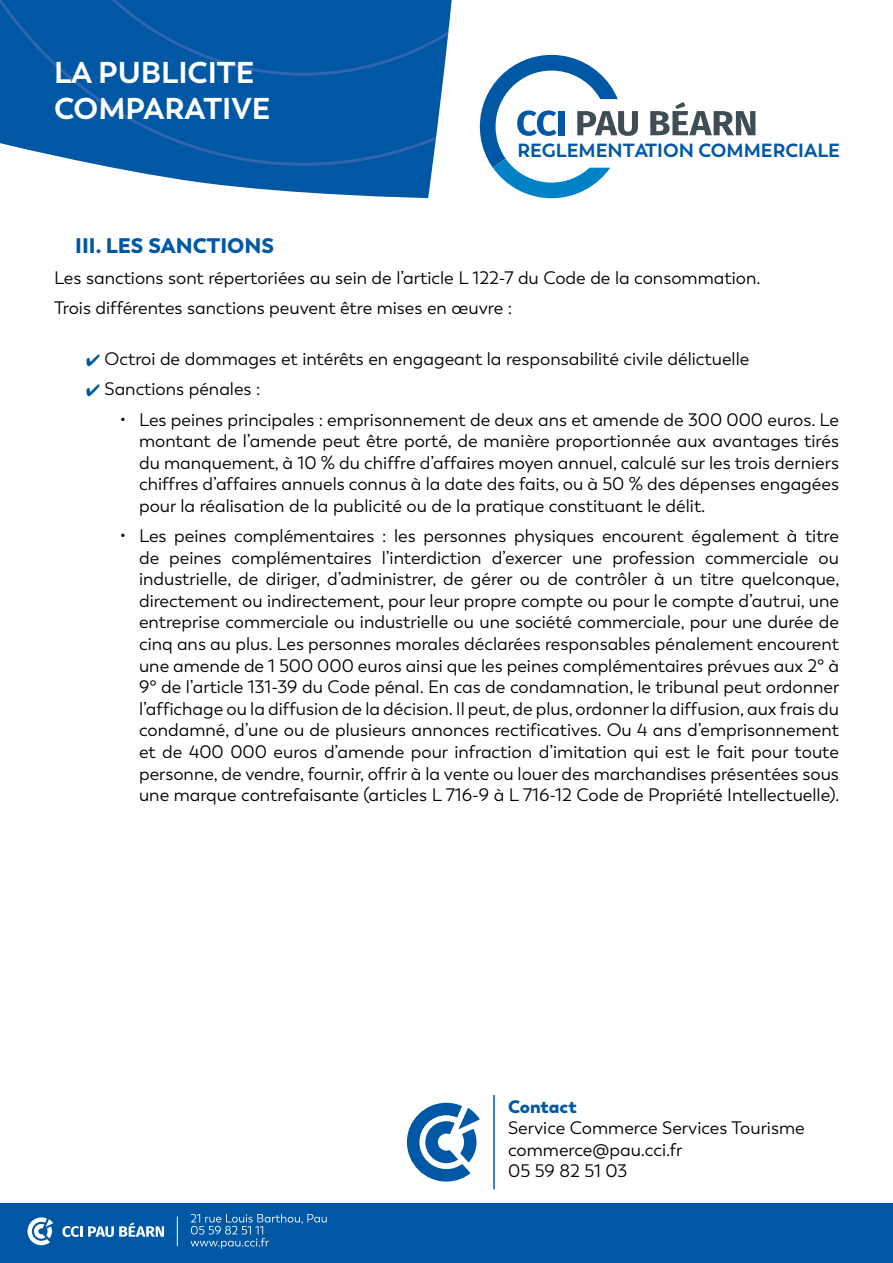
<style>
.page{position:relative;width:893px;height:1263px;background:#fff}
.page>*{position:absolute;margin:0;border:0;box-sizing:border-box;transform-origin:0 0}
.t1{font:700 30px/36px "Trenda";color:#fff}
.t2{font:900 21px "Trenda";color:#0058a5}
.t3{font:700 19.05px "Trenda";color:#0058a5}
.t4{font:18px/21.6px "Trenda";color:#000}
.t5{font:900 18px "Trenda";letter-spacing:-.005em;color:#0058a5}
.s1{color:#0058a5}
</style>
<div class="page">
<div style="left:0;top:1203px;width:893px;height:60px;background:#0058a5"></div>
<svg style="left:190px;top:1214px;width:137px;height:35px"></svg>
<svg style="left:27px;top:1217px;width:26px;height:28px"></svg>
<svg style="left:62px;top:1222px;width:102px;height:15px"></svg>
<hr style="left:177px;top:1216px;width:1px;height:30px;background:#fff">
<hr style="left:493px;top:1095px;width:2px;height:94px;background:#0058a5">
<svg style="left:407px;top:1103px;width:73px;height:78px"></svg>
<svg style="left:105px;top:166px;width:328px;height:32px;fill:#0058a5"></svg>
<svg style="left:0;top:0;width:448px;height:166px;background:#095da7"></svg>
<svg style="left:480px;top:55px;width:158px;height:143px"></svg>
<svg style="left:650px;top:102px;width:105px;height:33px"></svg>
<h1 class="t1" style="left:54px;top:55px;width:218px">LA PUBLICITE<br>COMPARATIVE</h1>
<p class="t3" style="left:518px;top:139px;width:324px">REGLEMENTATION COMMERCIALE</p>
<p class="t2" style="left:75px;top:233px;width:201px">III. LES SANCTIONS</p>
<p class="t4" style="left:54px;top:262px;width:708px;line-height:30.2px">Les sanctions sont répertoriées au sein de l’article L 122-7 du Code de la consommation.<br>Trois différentes sanctions peuvent être mises en œuvre :</p>
<p class="t4" style="left:86px;top:349px;width:665px"><span class="s1">✔</span> Octroi de dommages et intérêts en engageant la responsabilité civile délictuelle</p>
<p class="t4" style="left:86px;top:379px;width:176px"><span class="s1">✔</span> Sanctions pénales :</p>
<p class="t4" style="left:139px;top:409px;width:701px;text-align:justify;text-indent:-19px">• Les peines principales : emprisonnement de deux ans et amende de 300 000 euros. Le montant de l’amende peut être porté, de manière proportionnée aux avantages tirés du manquement, à 10 % du chiffre d’affaires moyen annuel, calculé sur les trois derniers chiffres d’affaires annuels connus à la date des faits, ou à 50 % des dépenses engagées pour la réalisation de la publicité ou de la pratique constituant le délit.</p>
<p class="t4" style="left:139px;top:525px;width:702px;text-align:justify;text-indent:-19px">• Les peines complémentaires : les personnes physiques encourent également à titre de peines complémentaires l’interdiction d’exercer une profession commerciale ou industrielle, de diriger, d’administrer, de gérer ou de contrôler à un titre quelconque, directement ou indirectement, pour leur propre compte ou pour le compte d’autrui, une entreprise commerciale ou industrielle ou une société commerciale, pour une durée de cinq ans au plus. Les personnes morales déclarées responsables pénalement encourent une amende de 1 500 000 euros ainsi que les peines complémentaires prévues aux 2° à 9° de l’article 131-39 du Code pénal. En cas de condamnation, le tribunal peut ordonner l’affichage ou la diffusion de la décision. Il peut, de plus, ordonner la diffusion, aux frais du condamné, d’une ou de plusieurs annonces rectificatives. Ou 4 ans d’emprisonnement et de 400 000 euros d’amende pour infraction d’imitation qui est le fait pour toute personne, de vendre, fournir, offrir à la vente ou louer des marchandises présentées sous une marque contrefaisante (articles L 716-9 à L 716-12 Code de Propriété Intellectuelle).</p>
<p class="t5" style="left:508px;top:1095px;width:70px">Contact</p>
<p class="t4" style="left:508px;top:1117px;width:298px">Service Commerce Services Tourisme commerce@pau.cci.fr<br>05 59 82 51 03</p>
</div>
